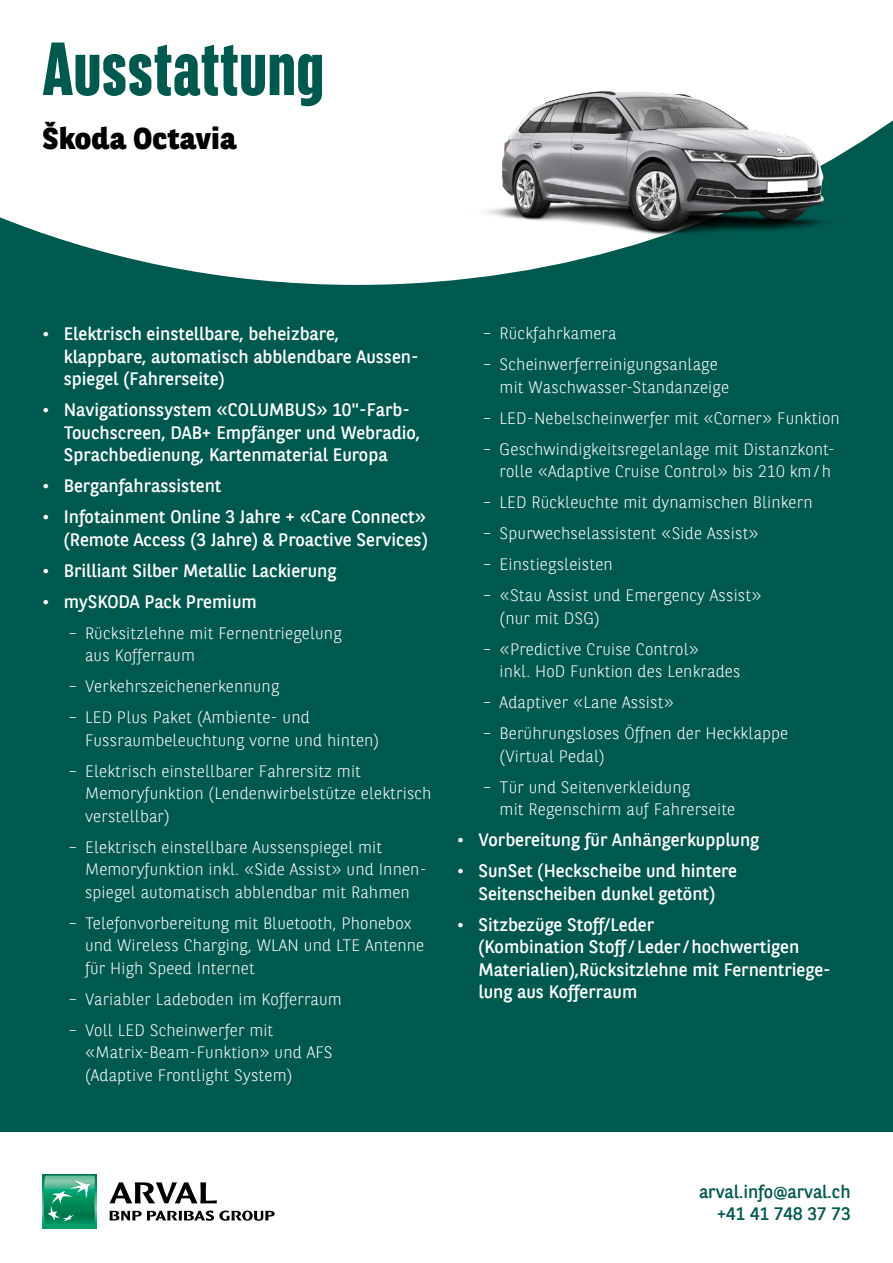
<style>
.page{position:relative;width:893px;height:1263px;background:#00594f}
.page>*{position:absolute;margin:0;border:0;box-sizing:border-box;transform-origin:0 0}
.t1{font:800 75px "BNPP Sans Condensed";letter-spacing:.005em;color:#00594f}
.t2{font:800 30px "BNPP Sans";letter-spacing:.01em;color:#000}
.t3{font:18px/22.5px "BNPP Sans";color:#fff}
.t4{font:18px/22.5px "BNPP Sans";color:#00594f;text-align:right}
.t5{font:300 16.5px/22.5px "BNPP Sans";letter-spacing:.01em;color:#fff}
</style>
<div class="page">
<div style="left:0;top:1132px;width:893px;height:131px;background:#fff"></div>
<div style="left:43px;top:1175px;width:53px;height:53px;background:#009e6b"></div>
<svg style="left:43px;top:1175px;width:52px;height:48px"></svg>
<svg style="left:110px;top:1210px;width:165px;height:11px"></svg>
<svg style="left:110px;top:1182px;width:107px;height:21px"></svg>
<svg style="left:0;top:0;width:893px;height:285px;background:#dae7e5"></svg>
<img style="left:457px;top:91px;width:393px;height:145px">
<h1 class="t1" style="left:43px;top:22px;width:284px">Ausstattung</h1>
<h2 class="t2" style="left:43px;top:118px;width:195px">Škoda Octavia</h2>
<p class="t3" style="left:64px;top:322px;width:356px;text-indent:-21px">• Elektrisch einstellbare, beheizbare, klappbare, automatisch abblendbare Aussen&shy;spiegel (Fahrerseite)</p>
<p class="t3" style="left:64px;top:398px;width:358px;text-indent:-21px">• Navigationssystem «COLUMBUS» 10"-Farb-<br>Touchscreen, DAB+ Empfänger und Webradio,<br>Sprachbedienung, Kartenmaterial Europa</p>
<p class="t3" style="left:43px;top:474px;width:180px">• Berganfahrassistent</p>
<p class="t3" style="left:43px;top:505px;width:387px;text-align:right">• Infotainment Online 3 Jahre + «Care Connect» (Remote Access (3 Jahre) &amp; Proactive Services)</p>
<p class="t3" style="left:43px;top:558px;width:295px">• Brilliant Silber Metallic Lackierung</p>
<p class="t3" style="left:43px;top:589px;width:216px">• mySKODA Pack Premium</p>
<p class="t5" style="left:85px;top:621px;width:258px;text-indent:-17px">– Rücksitzlehne mit Fernentriegelung aus Kofferraum</p>
<p class="t5" style="left:68px;top:674px;width:213px">– Verkehrszeichenerkennung</p>
<p class="t5" style="left:85px;top:705px;width:296px;text-indent:-17px">– LED Plus Paket (Ambiente- und<br>Fussraumbeleuchtung vorne und hinten)</p>
<p class="t5" style="left:85px;top:759px;width:348px;text-indent:-17px">– Elektrisch einstellbarer Fahrersitz mit<br>Memoryfunktion (Lendenwirbelstütze elektrisch verstellbar)</p>
<p class="t5" style="left:85px;top:835px;width:343px;text-indent:-17px">– Elektrisch einstellbare Aussenspiegel mit<br>Memoryfunktion inkl. «Side Assist» und Innen&shy;spiegel automatisch abblendbar mit Rahmen</p>
<p class="t5" style="left:85px;top:911px;width:341px;text-indent:-17px">– Telefonvorbereitung mit Bluetooth, Phonebox und Wireless Charging, WLAN und LTE Antenne für High Speed Internet</p>
<p class="t5" style="left:68px;top:987px;width:275px">– Variabler Ladeboden im Kofferraum</p>
<p class="t5" style="left:85px;top:1018px;width:249px;text-indent:-17px">– Voll LED Scheinwerfer mit «Matrix-Beam-Funktion» und AFS (Adaptive Frontlight System)</p>
<p class="t5" style="left:483px;top:321px;width:135px">– Rückfahrkamera</p>
<p class="t5" style="left:500px;top:352px;width:231px;text-indent:-17px">– Scheinwerferreinigungsanlage mit Waschwasser-Standanzeige</p>
<p class="t5" style="left:483px;top:406px;width:359px">– LED-Nebelscheinwerfer mit «Corner» Funktion</p>
<p class="t5" style="left:483px;top:437px;width:354px;text-align:right">– Geschwindigkeitsregelanlage mit Distanzkont&shy;rolle «Adaptive Cruise Control» bis 210 km/ h</p>
<p class="t5" style="left:483px;top:490px;width:331px">– LED Rückleuchte mit dynamischen Blinkern</p>
<p class="t5" style="left:483px;top:521px;width:278px">– Spurwechselassistent «Side Assist»</p>
<p class="t5" style="left:483px;top:552px;width:132px">– Einstiegsleisten</p>
<p class="t5" style="left:500px;top:583px;width:264px;text-indent:-17px">– «Stau Assist und Emergency Assist» (nur mit DSG)</p>
<p class="t5" style="left:500px;top:637px;width:242px;text-indent:-17px">– «Predictive Cruise Control»<br>inkl. HoD Funktion des Lenkrades</p>
<p class="t5" style="left:483px;top:690px;width:193px">– Adaptiver «Lane Assist»</p>
<p class="t5" style="left:500px;top:721px;width:290px;text-indent:-17px">– Berührungsloses Öffnen der Heckklappe (Virtual Pedal)</p>
<p class="t5" style="left:500px;top:775px;width:237px;text-indent:-17px">– Tür und Seitenverkleidung<br>mit Regenschirm auf Fahrerseite</p>
<p class="t3" style="left:457px;top:828px;width:304px">• Vorbereitung für Anhängerkupplung</p>
<p class="t3" style="left:457px;top:859px;width:281px;text-align:center">• SunSet (Heckscheibe und hintere<br>Seitenscheiben dunkel getönt)</p>
<p class="t3" style="left:478px;top:912px;width:354px;text-indent:-21px">• Sitzbezüge Stoff/Leder<br>(Kombination Stoff/ Leder /hochwertigen Materialien),Rücksitzlehne mit Fernentriege&shy;lung aus Kofferraum</p>
<p class="t4" style="left:699px;top:1180px;width:153px">arval.info@arval.ch +41 41 748 37 73</p>
</div>
